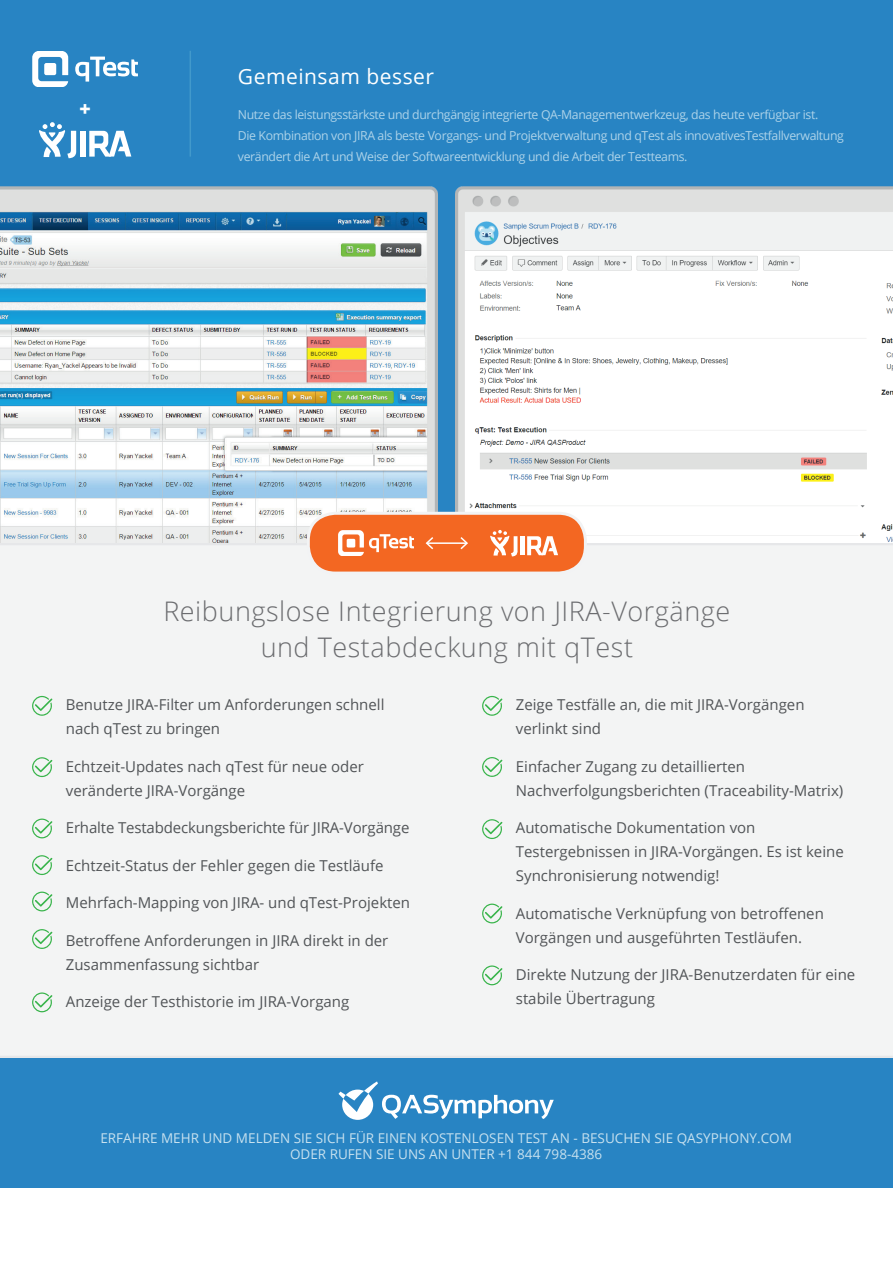
<style>
.page{position:relative;width:893px;height:1263px;background:#fff}
.page>*{position:absolute;margin:0;border:0;box-sizing:border-box;transform-origin:0 0}
.t1{font:300 27px/36px "Open Sans";letter-spacing:.02em;color:#6c6d70;text-align:center}
.t2{font:21px "Open Sans";letter-spacing:.025em;color:#fff}
.t3{font:800 19.8px "Open Sans";color:#fff}
.t4{font:15px/24px "Open Sans";color:#515457}
.t5{font:13.5px/16.5px "Open Sans";color:#c7e1ef;text-align:center}
.t6{font:12.3px/21px "Open Sans";letter-spacing:-.03em;color:#add3e9}
</style>
<div class="page">
<div style="left:0;top:0;width:893px;height:542px;background:#2884c3"></div>
<div style="left:0;top:542px;width:893px;height:517px;background:#f3f4f4"></div>
<div style="left:0;top:1059px;width:893px;height:129px;background:#2884c3"></div>
<hr style="left:190px;top:51px;width:1px;height:106px;background:#4299cb">
<svg style="left:338px;top:1081px;width:216px;height:39px"></svg>
<svg style="left:32px;top:51px;width:36px;height:36px"></svg>
<div style="left:44px;top:63px;width:12px;height:12px;background:#fff;border-radius:2px"></div>
<svg style="left:75px;top:57px;width:63px;height:25px"></svg>
<div style="left:80px;top:131px;width:6px;height:26px;background:#fff"></div>
<svg style="left:89px;top:131px;width:42px;height:26px"></svg>
<svg style="left:39px;top:122px;width:38px;height:36px"></svg>
<img style="left:455px;top:187px;width:438px;height:355px">
<img style="left:0;top:187px;width:437px;height:355px">
<svg style="left:32px;top:696px;width:20px;height:20px"></svg>
<svg style="left:482px;top:696px;width:20px;height:20px"></svg>
<svg style="left:32px;top:757px;width:20px;height:20px"></svg>
<svg style="left:32px;top:818px;width:20px;height:20px"></svg>
<svg style="left:482px;top:757px;width:20px;height:20px"></svg>
<svg style="left:32px;top:855px;width:20px;height:20px"></svg>
<svg style="left:482px;top:819px;width:20px;height:20px"></svg>
<svg style="left:32px;top:891px;width:20px;height:20px"></svg>
<svg style="left:482px;top:903px;width:20px;height:20px"></svg>
<svg style="left:32px;top:992px;width:20px;height:20px"></svg>
<svg style="left:482px;top:965px;width:20px;height:20px"></svg>
<div style="left:308px;top:513px;width:277px;height:60px;background:#f36722;border-radius:27px"></div>
<div style="left:307px;top:512px;width:280px;height:62px;border:3px solid #f2f3f4;border-radius:27px"></div>
<svg style="left:338px;top:530px;width:76px;height:26px"></svg>
<hr style="left:520px;top:536px;width:4px;height:19px;background:#fff">
<svg style="left:527px;top:536px;width:31px;height:19px"></svg>
<svg style="left:490px;top:530px;width:28px;height:26px"></svg>
<hr style="left:427px;top:542px;width:40px;height:2px;background:#fff">
<svg style="left:425px;top:537px;width:10px;height:13px"></svg>
<svg style="left:459px;top:537px;width:9px;height:13px"></svg>
<svg style="left:32px;top:929px;width:20px;height:20px"></svg>
<h3 class="t3" style="left:79px;top:94px;width:13px">+</h3>
<h2 class="t2" style="left:238px;top:62px;width:198px">Gemeinsam besser</h2>
<p class="t6" style="left:238px;top:103px;width:608px">Nutze das leistungsstärkste und durchgängig integrierte QA-Managementwerkzeug, das heute verfügbar ist.<br>Die Kombination von JIRA als beste Vorgangs- und Projektverwaltung und qTest als innovativesTestfallverwaltung verändert die Art und Weise der Softwareentwicklung und die Arbeit der Testteams.</p>
<h1 class="t1" style="left:163px;top:593px;width:569px">Reibungslose Integrierung von JIRA-Vorgänge und Testabdeckung mit qTest</h1>
<p class="t4" style="left:66px;top:692px;width:320px">Benutze JIRA-Filter um Anforderungen schnell nach qTest zu bringen</p>
<p class="t4" style="left:66px;top:754px;width:300px">Echtzeit-Updates nach qTest für neue oder veränderte JIRA-Vorgänge</p>
<p class="t4" style="left:66px;top:815px;width:345px">Erhalte Testabdeckungsberichte für JIRA-Vorgänge</p>
<p class="t4" style="left:66px;top:853px;width:319px">Echtzeit-Status der Fehler gegen die Testläufe</p>
<p class="t4" style="left:66px;top:890px;width:346px">Mehrfach-Mapping von JIRA- und qTest-Projekten</p>
<p class="t4" style="left:66px;top:928px;width:324px">Betroffene Anforderungen in JIRA direkt in der<br>Zusammenfassung sichtbar</p>
<p class="t4" style="left:66px;top:989px;width:285px">Anzeige der Testhistorie im JIRA-Vorgang</p>
<p class="t4" style="left:516px;top:692px;width:290px">Zeige Testfälle an, die mit JIRA-Vorgängen verlinkt sind</p>
<p class="t4" style="left:516px;top:754px;width:329px">Einfacher Zugang zu detaillierten<br>Nachverfolgungsberichten (Traceability-Matrix)</p>
<p class="t4" style="left:516px;top:815px;width:329px">Automatische Dokumentation von<br>Testergebnissen in JIRA-Vorgängen. Es ist keine<br>Synchronisierung notwendig!</p>
<p class="t4" style="left:516px;top:901px;width:310px">Automatische Verknüpfung von betroffenen<br>Vorgängen und ausgeführten Testläufen.</p>
<p class="t4" style="left:516px;top:962px;width:341px">Direkte Nutzung der JIRA-Benutzerdaten für eine stabile Übertragung</p>
<p class="t5" style="left:100px;top:1129px;width:693px">ERFAHRE MEHR UND MELDEN SIE SICH FÜR EINEN KOSTENLOSEN TEST AN - BESUCHEN SIE QASYPHONY.COM<br>ODER RUFEN SIE UNS AN UNTER +1 844 798-4386</p>
</div>
